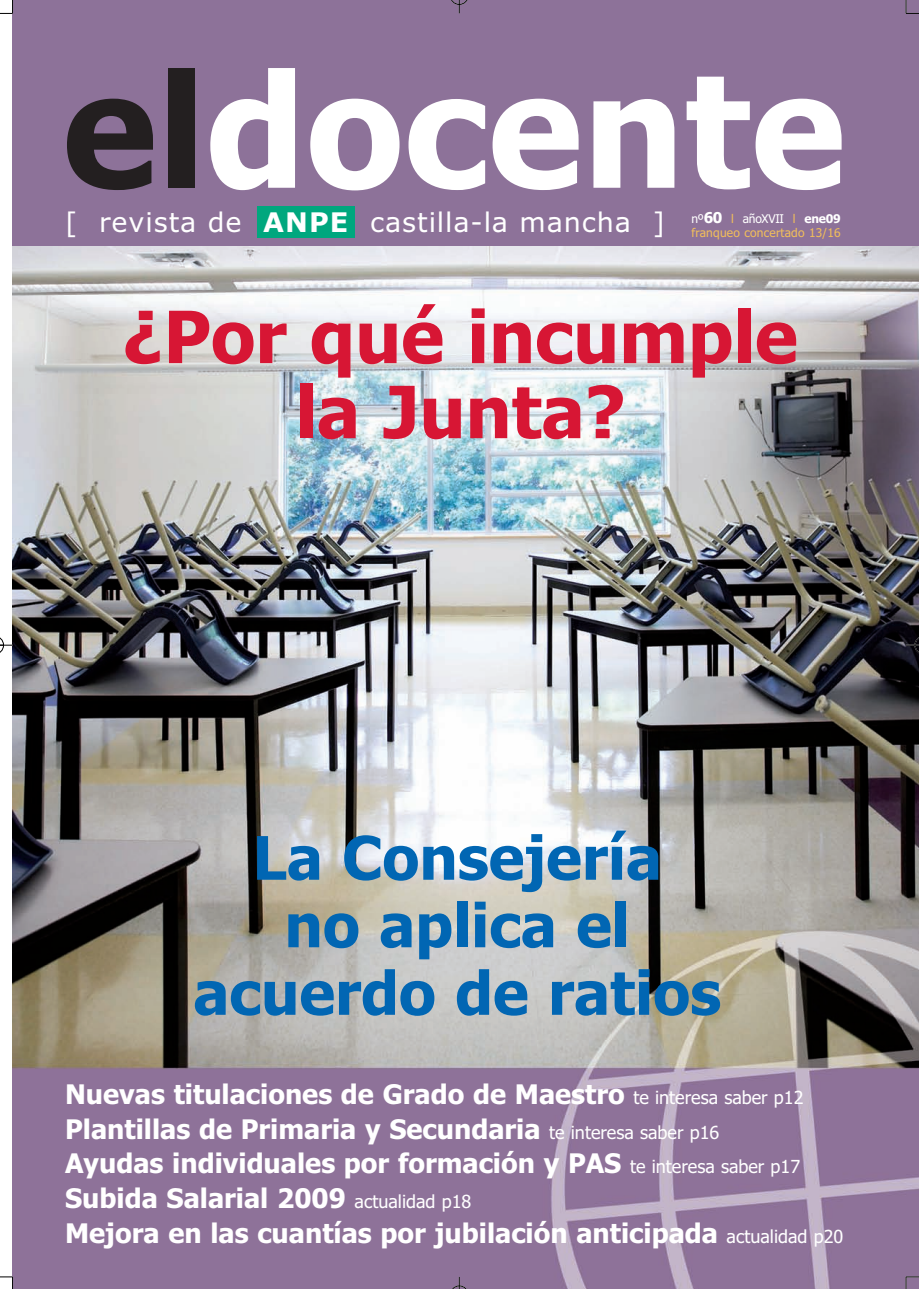
<style>
.page{position:relative;width:919px;height:1289px;background:#fff}
.page>*{position:absolute;margin:0;border:0;box-sizing:border-box;transform-origin:0 0}
.t1{font:700 157.5px "Tahoma";letter-spacing:.005em;color:#fff}
.t2{font:700 72px/75px "Tahoma";color:#d71634;text-align:center}
.t3{font:700 60px/67.5px "Tahoma";color:#0166b3;text-align:center}
.t4{font:700 27px/34.5px "Tahoma";color:#fff}
.t5{font:27px "Verdana";letter-spacing:.03em;color:#fff}
.t6{font:12px/14.2px "Tahoma";letter-spacing:.015em;color:#f1be5b}
.s1{color:#231f20}
.s2{font-weight:700}
.s3{color:#fff}
.s4{font-weight:700;font-size:15px;color:#fff}
.s5{font-weight:700;color:#fff}
.s6{font-weight:400;font-size:18px}
</style>
<div class="page">
<img style="left:13px;top:246px;width:905px;height:1042px">
<div style="left:13px;top:1px;width:905px;height:245px;background:#8d7299"></div>
<div style="left:257px;top:206px;width:97px;height:32px;background:#00a77e"></div>
<svg style="left:0;top:0;width:13px;height:14px"></svg>
<svg style="left:905px;top:0;width:13px;height:14px"></svg>
<svg style="left:0;top:1276px;width:13px;height:12px"></svg>
<svg style="left:905px;top:1276px;width:13px;height:12px"></svg>
<svg style="left:450px;top:0;width:18px;height:13px"></svg>
<svg style="left:450px;top:1276px;width:18px;height:12px"></svg>
<svg style="left:0;top:635px;width:13px;height:19px"></svg>
<svg style="left:905px;top:635px;width:13px;height:19px"></svg>
<h1 class="t1" style="left:63px;top:68px;width:783px"><span class="s1">el</span>docente</h1>
<p class="t5" style="left:65px;top:211px;width:178px">[ revista de</p>
<p class="t5" style="left:263px;top:211px;width:403px"><span class="s2">ANPE</span> castilla-la mancha ]</p>
<p class="t6" style="left:691px;top:212px;width:151px"><span class="s3">nº</span><span class="s4">60</span> l <span class="s3">añoXVII</span> l <span class="s5">ene09 </span>franqueo concertado 13/16</p>
<h2 class="t2" style="left:123px;top:306px;width:676px">¿Por qué incumple la Junta?</h2>
<h3 class="t3" style="left:193px;top:829px;width:529px">La Consejería<br>no aplica el acuerdo de ratios</h3>
<p class="t4" style="left:65px;top:1079px;width:779px">Nuevas titulaciones de Grado de Maestro <span class="s6">te interesa saber p12<br></span>Plantillas de Primaria y Secundaria <span class="s6">te interesa saber p16<br></span>Ayudas individuales por formación y PAS <span class="s6">te interesa saber p17<br></span>Subida Salarial 2009 <span class="s6">actualidad p18<br></span>Mejora en las cuantías por jubilación anticipada <span class="s6">actualidad p20</span></p>
</div>
